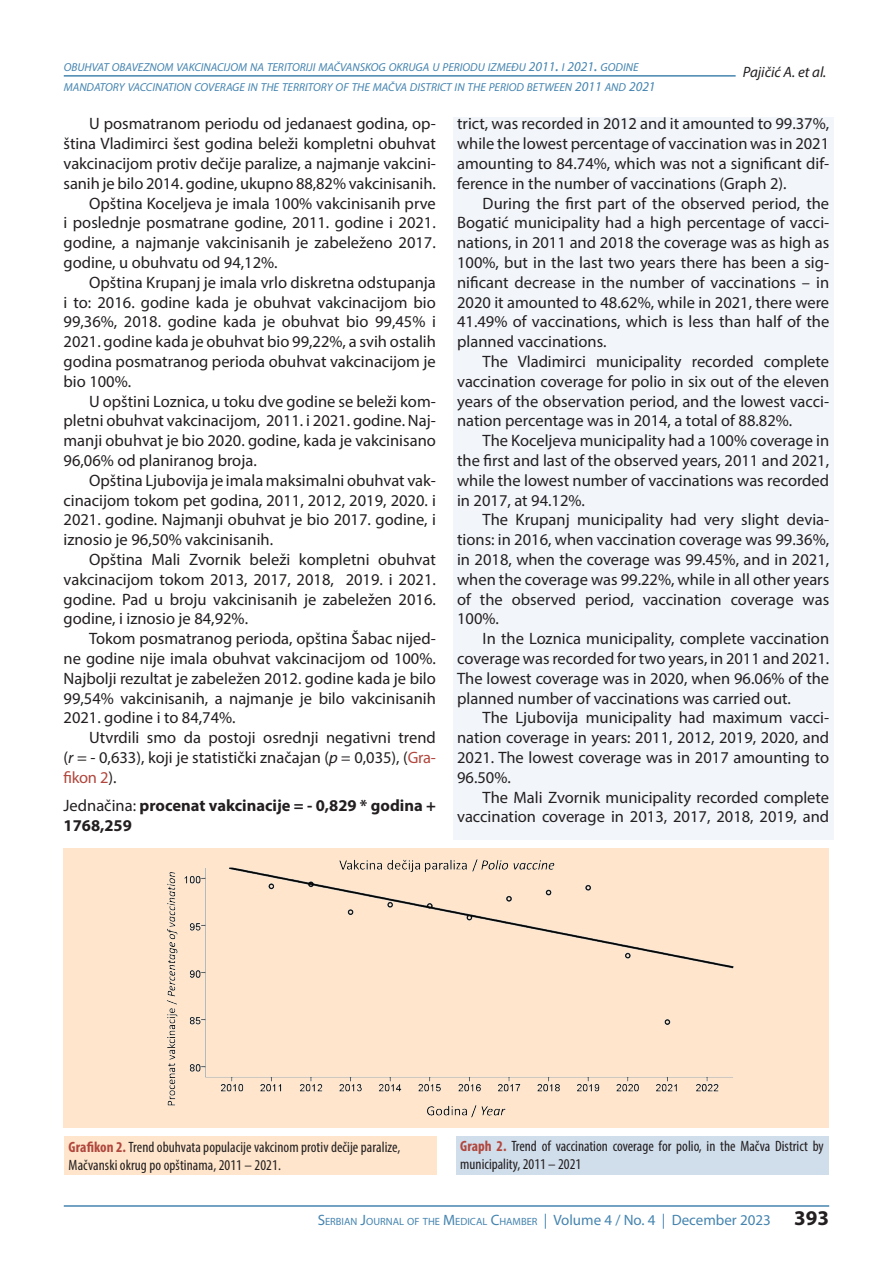
<style>
.page{position:relative;width:893px;height:1263px;background:#fff}
.page>*{position:absolute;margin:0;border:0;box-sizing:border-box;transform-origin:0 0}
.t1{font:16.5px/19.8px "Myriad Pro";color:#231f20;text-align:justify}
.t2{font:700 16.5px/19.8px "Myriad Pro";color:#231f20}
.t3{font:16.5px "Myriad Pro";color:#b1473d}
.t4{font:condensed 15px/18px "Myriad Pro";color:#231f20}
.t5{font:italic 15px "Myriad Pro";color:#231f20}
.t6{font:italic 11.55px/20.2px "Myriad Pro";color:#4584af}
.t7{font:10.5px "Myriad Pro";color:#4584af}
.s1{font-size:13.5px}
.s2{font-size:16.5px}
.s3{font-style:italic}
.s4{color:#b1473d}
.s5{color:#231f20}
.s6{font-weight:400}
.s7{font-weight:700;color:#b1473d}
.s8{font-size:15px}
.s9{font-weight:700;font-size:21px;color:#231f20}
</style>
<div class="page">
<div style="left:453px;top:117px;width:380px;height:1057px;background:#f2f6fa"></div>
<hr style="left:64px;top:1205px;width:765px;height:2px;background:#4584af">
<hr style="left:64px;top:75px;width:672px;height:2px;background:#4584af">
<div style="left:47px;top:841px;width:799px;height:347px;background:#fff"></div>
<div style="left:64px;top:1136px;width:372px;height:38px;background:#fee5cb"></div>
<div style="left:456px;top:1136px;width:372px;height:38px;background:#d0ddeb"></div>
<div style="left:64px;top:848px;width:765px;height:279px;background:#fee5cb"></div>
<img style="left:166px;top:859px;width:568px;height:259px">
<p class="t6" style="left:64px;top:57px;width:593px">OBUHVAT OBAVEZNOM VAKCINACIJOM NA TERITORIJI MAČVANSKOG OKRUGA U PERIODU IZMEĐU <span class="s1">2011</span><span class="s2">.</span> I <span class="s1">2021</span><span class="s2">.</span> GODINE<br>MANDATORY VACCINATION COVERAGE IN THE TERRITORY OF THE MAČVA DISTRICT IN THE PERIOD BETWEEN <span class="s1">2011</span> AND <span class="s1">2021</span></p>
<p class="t1" style="left:89px;top:114px;width:348px">U posmatranom periodu od jedanaest godina, op-</p>
<p class="t1" style="left:64px;top:133px;width:374px">ština Vladimirci šest godina beleži kompletni obuhvat</p>
<p class="t1" style="left:64px;top:153px;width:374px">vakcinacijom protiv dečije paralize, a najmanje vakcini-</p>
<p class="t1" style="left:64px;top:173px;width:374px">sanih je bilo 2014. godine, ukupno 88,82% vakcinisanih.</p>
<p class="t1" style="left:89px;top:193px;width:348px">Opština Koceljeva je imala 100% vakcinisanih prve</p>
<p class="t1" style="left:64px;top:213px;width:374px">i poslednje posmatrane godine, 2011. godine i 2021.</p>
<p class="t1" style="left:64px;top:232px;width:374px">godine, a najmanje vakcinisanih je zabeleženo 2017.</p>
<p class="t1" style="left:64px;top:252px;width:216px">godine, u obuhvatu od 94,12%.</p>
<p class="t1" style="left:89px;top:272px;width:348px">Opština Krupanj je imala vrlo diskretna odstupanja</p>
<p class="t1" style="left:64px;top:292px;width:374px">i to: 2016. godine kada je obuhvat vakcinacijom bio</p>
<p class="t1" style="left:64px;top:312px;width:374px">99,36%, 2018. godine kada je obuhvat bio 99,45% i</p>
<p class="t1" style="left:64px;top:331px;width:374px">2021. godine kada je obuhvat bio 99,22%, a svih ostalih</p>
<p class="t1" style="left:64px;top:351px;width:374px">godina posmatranog perioda obuhvat vakcinacijom je</p>
<p class="t1" style="left:64px;top:371px;width:69px">bio 100%.</p>
<p class="t1" style="left:89px;top:391px;width:348px">U opštini Loznica, u toku dve godine se beleži kom-</p>
<p class="t1" style="left:64px;top:411px;width:374px">pletni obuhvat vakcinacijom, 2011. i 2021. godine. Naj-</p>
<p class="t1" style="left:64px;top:430px;width:374px">manji obuhvat je bio 2020. godine, kada je vakcinisano</p>
<p class="t1" style="left:64px;top:450px;width:195px">96,06% od planiranog broja.</p>
<p class="t1" style="left:89px;top:470px;width:348px">Opština Ljubovija je imala maksimalni obuhvat vak-</p>
<p class="t1" style="left:64px;top:490px;width:374px">cinacijom tokom pet godina, 2011, 2012, 2019, 2020. i</p>
<p class="t1" style="left:64px;top:510px;width:374px">2021. godine. Najmanji obuhvat je bio 2017. godine, i</p>
<p class="t1" style="left:64px;top:529px;width:211px">iznosio je 96,50% vakcinisanih.</p>
<p class="t1" style="left:89px;top:549px;width:348px">Opština Mali Zvornik beleži kompletni obuhvat</p>
<p class="t1" style="left:64px;top:569px;width:374px">vakcinacijom tokom 2013, 2017, 2018, 2019. i 2021.</p>
<p class="t1" style="left:64px;top:589px;width:374px">godine. Pad u broju vakcinisanih je zabeležen 2016.</p>
<p class="t1" style="left:64px;top:609px;width:186px">godine, i iznosio je 84,92%.</p>
<p class="t1" style="left:89px;top:628px;width:348px">Tokom posmatranog perioda, opština Šabac nijed-</p>
<p class="t1" style="left:64px;top:648px;width:374px">ne godine nije imala obuhvat vakcinacijom od 100%.</p>
<p class="t1" style="left:64px;top:668px;width:374px">Najbolji rezultat je zabeležen 2012. godine kada je bilo</p>
<p class="t1" style="left:64px;top:688px;width:374px">99,54% vakcinisanih, a najmanje je bilo vakcinisanih</p>
<p class="t1" style="left:64px;top:708px;width:174px">2021. godine i to 84,74%.</p>
<p class="t1" style="left:89px;top:727px;width:348px">Utvrdili smo da postoji osrednji negativni trend</p>
<p class="t1" style="left:64px;top:747px;width:374px">(<span class="s3">r</span> = - 0,633), koji je statistički značajan (<span class="s3">p =</span> 0,035), (<span class="s4">Gra-</span></p>
<p class="t3" style="left:64px;top:767px;width:54px">fikon 2<span class="s5">).</span></p>
<p class="t2" style="left:64px;top:795px;width:374px"><span class="s6">Jednačina:</span> procenat vakcinacije = - 0,829 * godina +<br>1768,259</p>
<p class="t5" style="left:743px;top:63px;width:85px">Pajičić A. et al.</p>
<p class="t1" style="left:457px;top:114px;width:374px">trict, was recorded in 2012 and it amounted to 99.37%, while the lowest percentage of vaccination was in 2021 amounting to 84.74%, which was not a significant dif&shy;ference in the number of vaccinations (Graph 2).</p>
<p class="t1" style="left:457px;top:193px;width:374px;text-indent:26px">During the first part of the observed period, the Bogatić municipality had a high percentage of vacci&shy;nations, in 2011 and 2018 the coverage was as high as 100%, but in the last two years there has been a sig&shy;nificant decrease in the number of vaccinations – in 2020 it amounted to 48.62%, while in 2021, there were 41.49% of vaccinations, which is less than half of the planned vaccinations.</p>
<p class="t1" style="left:457px;top:351px;width:374px;text-indent:26px">The Vladimirci municipality recorded complete vaccination coverage for polio in six out of the eleven years of the observation period, and the lowest vacci&shy;nation percentage was in 2014, a total of 88.82%.</p>
<p class="t1" style="left:457px;top:430px;width:374px;text-indent:26px">The Koceljeva municipality had a 100% coverage in the first and last of the observed years, 2011 and 2021, while the lowest number of vaccinations was recorded in 2017, at 94.12%.</p>
<p class="t1" style="left:457px;top:510px;width:374px;text-indent:26px">The Krupanj municipality had very slight devia&shy;tions: in 2016, when vaccination coverage was 99.36%, in 2018, when the coverage was 99.45%, and in 2021, when the coverage was 99.22%, while in all other years of the observed period, vaccination coverage was 100%.</p>
<p class="t1" style="left:457px;top:628px;width:374px;text-indent:26px">In the Loznica municipality, complete vaccination coverage was recorded for two years, in 2011 and 2021.<br>The lowest coverage was in 2020, when 96.06% of the planned number of vaccinations was carried out.</p>
<p class="t1" style="left:457px;top:708px;width:374px;text-indent:26px">The Ljubovija municipality had maximum vacci&shy;nation coverage in years: 2011, 2012, 2019, 2020, and 2021. The lowest coverage was in 2017 amounting to 96.50%.</p>
<p class="t1" style="left:457px;top:787px;width:374px;text-align:right">The Mali Zvornik municipality recorded complete vaccination coverage in 2013, 2017, 2018, 2019, and</p>
<p class="t4" style="left:69px;top:1137px;width:333px"><span class="s7">Grafikon 2.</span> Trend obuhvata populacije vakcinom protiv dečije paralize,<br>Mačvanski okrug po opštinama, 2011 – 2021.</p>
<p class="t4" style="left:460px;top:1137px;width:365px"><span class="s7">Graph 2.</span> Trend of vaccination coverage for polio, in the Mačva District by municipality, 2011 – 2021</p>
<p class="t7" style="left:318px;top:1215px;width:513px"><span class="s8">S</span>ERBIAN <span class="s8">J</span>OURNAL OF THE <span class="s8">M</span>EDICAL <span class="s8">C</span>HAMBER <span class="s8">| Volume 4 / No. 4 | December 2023</span> <span class="s9">393</span></p>
</div>
